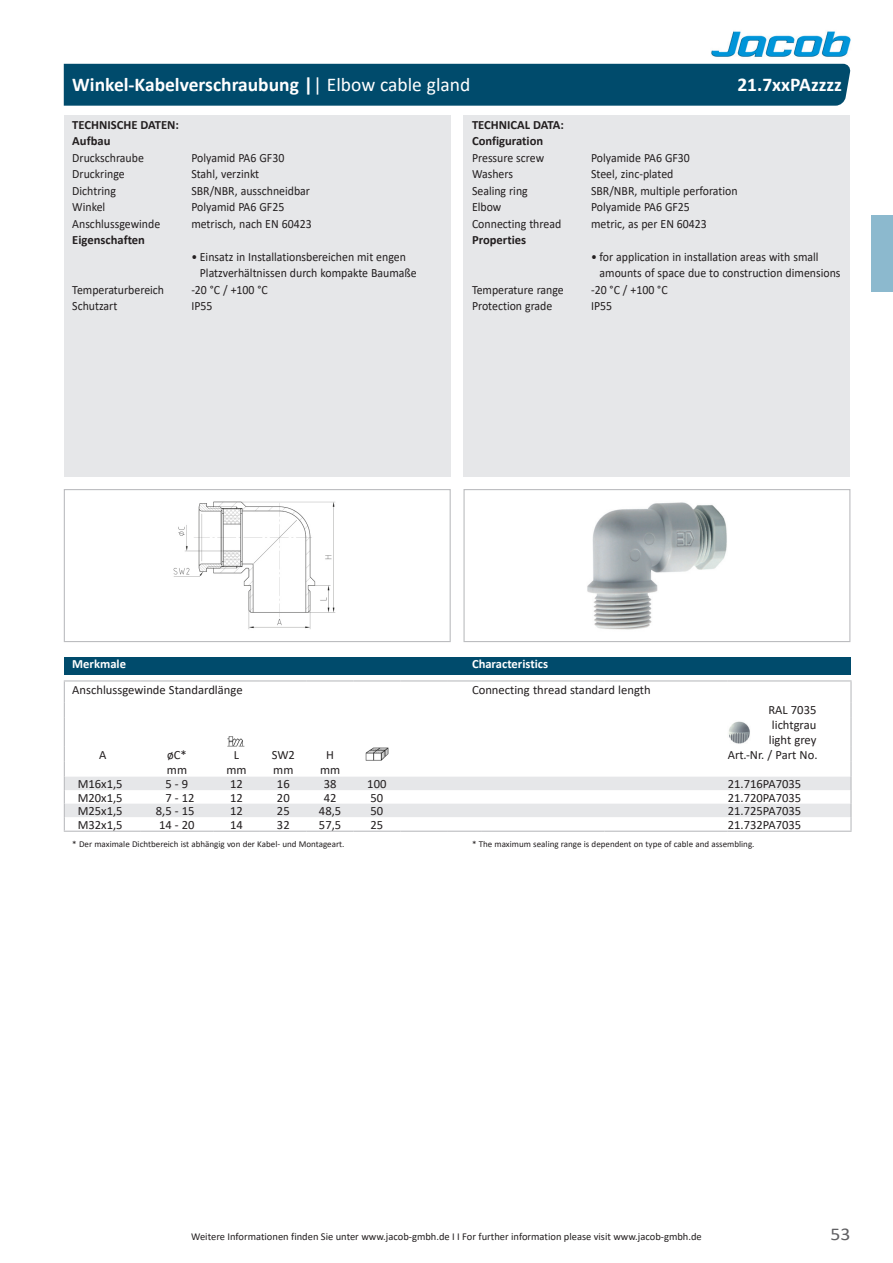
<style>
.page{position:relative;width:893px;height:1263px;background:#fff}
.page>*{position:absolute;margin:0;border:0;box-sizing:border-box;transform-origin:0 0}
.Bezeichnung_Blau{font:700 19.5px "Calibri";color:#fff}
.t1{font:18px "Calibri";color:#606063;scale:1.1 1}
.Text{font:12.6px "Calibri";color:#231f20;scale:.94 1}
.Tab_Headline{font:12.6px/16.5px "Calibri";color:#231f20;scale:.94 1}
.Text-2{font:700 12.6px "Calibri";color:#231f20}
.Text_Tab_Links{font:12.6px "Calibri";color:#231f20}
.Tab_Headline-2{font:12.6px "Calibri";color:#231f20}
.Text_Tab_Zentriert{font:12.6px "Calibri";color:#231f20}
.Text_Tab_Links_Einzu{font:12.6px "Calibri";color:#231f20}
.Text_Tab_Rechts{font:12.6px "Calibri";color:#231f20}
.t2{font:700 12.6px "Calibri";color:#fff}
.Text_Tab_AusrichtenS{font:12.6px "Calibri";color:#231f20}
.t3{font:10.5px "Calibri";color:#231f20}
.Text_Fussnote{font:9px "Calibri";color:#231f20}
.s1{font-weight:400}
</style>
<div class="page">
<div style="left:64px;top:115px;width:387px;height:361px;background:#e6e7e9"></div>
<img style="left:711px;top:31px;width:140px;height:26px">
<div style="left:463px;top:115px;width:387px;height:361px;background:#e6e7e9"></div>
<div style="left:872px;top:215px;width:21px;height:76px;background:#8cb9ce"></div>
<div style="left:64px;top:657px;width:786px;height:17px;background:#004b6c"></div>
<div style="left:63px;top:64px;width:788px;height:42px;background:#004b6c"></div>
<hr style="left:64px;top:680px;width:77px;height:1px;background:#bcbdc0">
<hr style="left:141px;top:680px;width:72px;height:1px;background:#bcbdc0">
<hr style="left:213px;top:680px;width:47px;height:1px;background:#bcbdc0">
<hr style="left:260px;top:680px;width:47px;height:1px;background:#bcbdc0">
<hr style="left:307px;top:680px;width:46px;height:1px;background:#bcbdc0">
<hr style="left:353px;top:680px;width:47px;height:1px;background:#bcbdc0">
<hr style="left:400px;top:680px;width:47px;height:1px;background:#bcbdc0">
<hr style="left:447px;top:680px;width:34px;height:1px;background:#bcbdc0">
<hr style="left:481px;top:680px;width:123px;height:1px;background:#bcbdc0">
<hr style="left:604px;top:680px;width:124px;height:1px;background:#bcbdc0">
<hr style="left:728px;top:680px;width:124px;height:1px;background:#bcbdc0">
<svg style="left:64px;top:681px;width:788px;height:150px"></svg>
<hr style="left:64px;top:831px;width:77px;height:1px;background:#bcbdc0">
<hr style="left:141px;top:831px;width:72px;height:1px;background:#bcbdc0">
<hr style="left:213px;top:831px;width:47px;height:1px;background:#bcbdc0">
<hr style="left:260px;top:831px;width:47px;height:1px;background:#bcbdc0">
<hr style="left:307px;top:831px;width:46px;height:1px;background:#bcbdc0">
<hr style="left:353px;top:831px;width:47px;height:1px;background:#bcbdc0">
<hr style="left:400px;top:831px;width:47px;height:1px;background:#bcbdc0">
<hr style="left:447px;top:831px;width:34px;height:1px;background:#bcbdc0">
<hr style="left:481px;top:831px;width:123px;height:1px;background:#bcbdc0">
<hr style="left:604px;top:831px;width:124px;height:1px;background:#bcbdc0">
<hr style="left:728px;top:831px;width:124px;height:1px;background:#bcbdc0">
<img style="left:227px;top:736px;width:18px;height:11px">
<img style="left:366px;top:748px;width:22px;height:13px">
<img style="left:728px;top:721px;width:23px;height:23px">
<img style="left:173px;top:501px;width:163px;height:128px">
<div style="left:64px;top:489px;width:387px;height:153px;border:1px solid #bcbdc0"></div>
<img style="left:587px;top:502px;width:140px;height:128px">
<div style="left:463px;top:489px;width:387px;height:153px;border:1px solid #bcbdc0"></div>
<p class="Bezeichnung_Blau" style="left:72px;top:71px;width:399px">Winkel-Kabelverschraubung |<span class="s1">| Elbow cable gland</span></p>
<p class="Bezeichnung_Blau" style="left:737px;top:71px;width:106px">21.7xxPAzzzz</p>
<p class="Text-2" style="left:72px;top:115px;width:108px">TECHNISCHE DATEN:</p>
<p class="Text-2" style="left:72px;top:132px;width:40px">Aufbau</p>
<p class="Text" style="left:72px;top:149px;width:78px">Druckschraube</p>
<p class="Text" style="left:191px;top:149px;width:100px">Polyamid PA6 GF30</p>
<p class="Text" style="left:72px;top:165px;width:57px">Druckringe</p>
<p class="Text" style="left:191px;top:165px;width:74px">Stahl, verzinkt</p>
<p class="Text" style="left:72px;top:182px;width:48px">Dichtring</p>
<p class="Text" style="left:191px;top:182px;width:128px">SBR/NBR, ausschneidbar</p>
<p class="Text" style="left:72px;top:198px;width:37px">Winkel</p>
<p class="Text" style="left:191px;top:198px;width:100px">Polyamid PA6 GF25</p>
<p class="Text" style="left:72px;top:215px;width:95px">Anschlussgewinde</p>
<p class="Text" style="left:191px;top:215px;width:130px">metrisch, nach EN 60423</p>
<p class="Text-2" style="left:72px;top:231px;width:74px">Eigenschaften</p>
<p class="Tab_Headline" style="left:200px;top:248px;width:232px;text-indent:-9px">• Einsatz in Installationsbereichen mit engen<br>Platzverhältnissen durch kompakte Baumaße</p>
<p class="Text" style="left:72px;top:281px;width:99px">Temperaturbereich</p>
<p class="Text" style="left:191px;top:281px;width:83px">-20 °C / +100 °C</p>
<p class="Text" style="left:72px;top:297px;width:49px">Schutzart</p>
<p class="Text" style="left:191px;top:297px;width:24px">IP55</p>
<p class="Text-2" style="left:472px;top:115px;width:93px">TECHNICAL DATA:</p>
<p class="Text-2" style="left:472px;top:132px;width:73px">Configuration</p>
<p class="Text" style="left:472px;top:149px;width:78px">Pressure screw</p>
<p class="Text" style="left:591px;top:149px;width:107px">Polyamide PA6 GF30</p>
<p class="Text" style="left:472px;top:165px;width:45px">Washers</p>
<p class="Text" style="left:591px;top:165px;width:89px">Steel, zinc-plated</p>
<p class="Text" style="left:472px;top:182px;width:61px">Sealing ring</p>
<p class="Text" style="left:591px;top:182px;width:157px">SBR/NBR, multiple perforation</p>
<p class="Text" style="left:472px;top:198px;width:33px">Elbow</p>
<p class="Text" style="left:591px;top:198px;width:107px">Polyamide PA6 GF25</p>
<p class="Text" style="left:472px;top:215px;width:96px">Connecting thread</p>
<p class="Text" style="left:591px;top:215px;width:125px">metric, as per EN 60423</p>
<p class="Text-2" style="left:472px;top:231px;width:56px">Properties</p>
<p class="Tab_Headline" style="left:600px;top:248px;width:258px;text-indent:-9px">• for application in installation areas with small amounts of space due to construction dimensions</p>
<p class="Text" style="left:472px;top:281px;width:99px">Temperature range</p>
<p class="Text" style="left:591px;top:281px;width:83px">-20 °C / +100 °C</p>
<p class="Text" style="left:472px;top:297px;width:87px">Protection grade</p>
<p class="Text" style="left:591px;top:297px;width:24px">IP55</p>
<p class="t2" style="left:72px;top:655px;width:55px">Merkmale</p>
<p class="t2" style="left:472px;top:655px;width:78px">Characteristics</p>
<p class="Tab_Headline-2" style="left:72px;top:681px;width:172px">Anschlussgewinde Standardlänge</p>
<p class="Tab_Headline-2" style="left:472px;top:681px;width:180px">Connecting thread standard length</p>
<p class="Text_Tab_Rechts" style="left:768px;top:701px;width:50px">RAL 7035</p>
<p class="Text_Tab_Rechts" style="left:772px;top:716px;width:46px">lichtgrau</p>
<p class="Text_Tab_Rechts" style="left:769px;top:731px;width:49px">light grey</p>
<p class="Text_Tab_Zentriert" style="left:99px;top:746px;width:9px">A</p>
<p class="Text_Tab_Zentriert" style="left:167px;top:746px;width:21px">øC*</p>
<p class="Text_Tab_Zentriert" style="left:234px;top:746px;width:7px">L</p>
<p class="Text_Tab_Zentriert" style="left:272px;top:746px;width:25px">SW2</p>
<p class="Text_Tab_Zentriert" style="left:326px;top:746px;width:9px">H</p>
<p class="Text_Tab_Links" style="left:728px;top:746px;width:91px">Art.-Nr. / Part No.</p>
<p class="Text_Tab_Zentriert" style="left:167px;top:761px;width:22px">mm</p>
<p class="Text_Tab_Zentriert" style="left:226px;top:761px;width:22px">mm</p>
<p class="Text_Tab_Zentriert" style="left:273px;top:761px;width:22px">mm</p>
<p class="Text_Tab_Zentriert" style="left:320px;top:761px;width:22px">mm</p>
<p class="Text_Tab_Links_Einzu" style="left:78px;top:775px;width:46px">M16x1,5</p>
<p class="Text_Tab_AusrichtenS" style="left:165px;top:775px;width:24px">5 - 9</p>
<p class="Text_Tab_Zentriert" style="left:230px;top:775px;width:14px">12</p>
<p class="Text_Tab_Zentriert" style="left:277px;top:775px;width:14px">16</p>
<p class="Text_Tab_Zentriert" style="left:324px;top:775px;width:14px">38</p>
<p class="Text_Tab_Zentriert" style="left:367px;top:775px;width:21px">100</p>
<p class="Text_Tab_Links" style="left:728px;top:775px;width:75px">21.716PA7035</p>
<p class="Text_Tab_Links_Einzu" style="left:78px;top:789px;width:46px">M20x1,5</p>
<p class="Text_Tab_AusrichtenS" style="left:165px;top:789px;width:31px">7 - 12</p>
<p class="Text_Tab_Zentriert" style="left:230px;top:789px;width:14px">12</p>
<p class="Text_Tab_Zentriert" style="left:277px;top:789px;width:14px">20</p>
<p class="Text_Tab_Zentriert" style="left:324px;top:789px;width:14px">42</p>
<p class="Text_Tab_Zentriert" style="left:370px;top:789px;width:14px">50</p>
<p class="Text_Tab_Links" style="left:728px;top:789px;width:75px">21.720PA7035</p>
<p class="Text_Tab_Links_Einzu" style="left:78px;top:802px;width:46px">M25x1,5</p>
<p class="Text_Tab_AusrichtenS" style="left:156px;top:802px;width:40px">8,5 - 15</p>
<p class="Text_Tab_Zentriert" style="left:230px;top:802px;width:14px">12</p>
<p class="Text_Tab_Zentriert" style="left:277px;top:802px;width:14px">25</p>
<p class="Text_Tab_Zentriert" style="left:319px;top:802px;width:24px">48,5</p>
<p class="Text_Tab_Zentriert" style="left:370px;top:802px;width:14px">50</p>
<p class="Text_Tab_Links" style="left:728px;top:802px;width:75px">21.725PA7035</p>
<p class="Text_Tab_Links_Einzu" style="left:78px;top:816px;width:46px">M32x1,5</p>
<p class="Text_Tab_AusrichtenS" style="left:159px;top:816px;width:37px">14 - 20</p>
<p class="Text_Tab_Zentriert" style="left:230px;top:816px;width:14px">14</p>
<p class="Text_Tab_Zentriert" style="left:277px;top:816px;width:14px">32</p>
<p class="Text_Tab_Zentriert" style="left:319px;top:816px;width:24px">57,5</p>
<p class="Text_Tab_Zentriert" style="left:370px;top:816px;width:14px">25</p>
<p class="Text_Tab_Links" style="left:728px;top:816px;width:75px">21.732PA7035</p>
<p class="Text_Fussnote" style="left:72px;top:838px;width:274px">* Der maximale Dichtbereich ist abhängig von der Kabel- und Montageart.</p>
<p class="Text_Fussnote" style="left:472px;top:838px;width:284px">* The maximum sealing range is dependent on type of cable and assembling.</p>
<p class="t3" style="left:191px;top:1229px;width:512px">Weitere Informationen finden Sie unter www.jacob-gmbh.de I I For further information please visit www.jacob-gmbh.de</p>
<h2 class="t1" style="left:830px;top:1221px;width:20px">53</h2>
</div>
